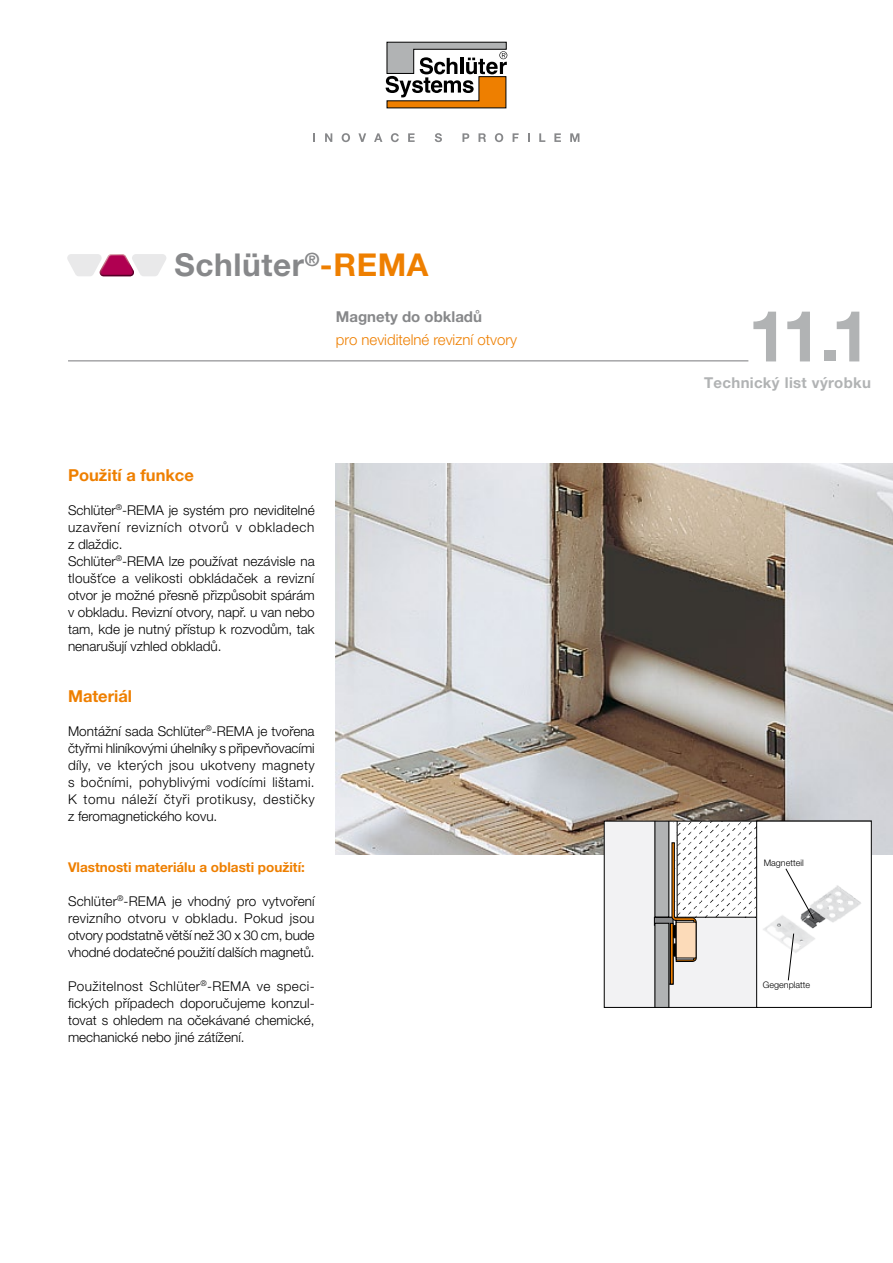
<style>
.page{position:relative;width:893px;height:1263px;background:#fff}
.page>*{position:absolute;margin:0;border:0;box-sizing:border-box;transform-origin:0 0}
.t1{font:700 71.25px "Helvetica Neue LT Pro";color:#b1b3b4}
.t2{font:700 31.5px "Helvetica Neue LT Pro";letter-spacing:.02em;color:#87888a}
.t3{font:700 16.5px "Helvetica Neue LT Pro";color:#ee7f00}
.t4{font:300 15px "Helvetica Neue LT Pro";color:#ee7f00}
.t5{font:700 15px "Helvetica Neue LT Pro";letter-spacing:.02em;color:#b1b3b4}
.t6{font:700 15px "Helvetica Neue LT Pro";color:#87888a}
.t7{font:300 13.5px/17px "Helvetica Neue LT Pro";color:#000;text-align:justify}
.t8{font:700 13.5px "Helvetica Neue LT Pro";color:#ee7f00}
.t9{font:300 9px "Helvetica Neue LT Pro";color:#000}
.s1{color:#ee7f00}
</style>
<div class="page">
<img style="left:336px;top:463px;width:557px;height:392px">
<div style="left:757px;top:821px;width:114px;height:186px;background:#fff"></div>
<img style="left:814px;top:885px;width:47px;height:55px">
<div style="left:756px;top:821px;width:116px;height:187px;border:1px solid #000"></div>
<svg style="left:604px;top:821px;width:210px;height:186px"></svg>
<svg style="left:386px;top:42px;width:121px;height:66px"></svg>
<svg style="left:313px;top:133px;width:2px;height:9px"></svg>
<svg style="left:325px;top:133px;width:7px;height:9px"></svg>
<svg style="left:342px;top:133px;width:8px;height:9px"></svg>
<svg style="left:358px;top:133px;width:8px;height:9px"></svg>
<svg style="left:374px;top:133px;width:8px;height:9px"></svg>
<svg style="left:391px;top:133px;width:8px;height:9px"></svg>
<svg style="left:408px;top:133px;width:7px;height:9px"></svg>
<svg style="left:435px;top:133px;width:7px;height:9px"></svg>
<svg style="left:462px;top:133px;width:7px;height:9px"></svg>
<svg style="left:478px;top:133px;width:8px;height:9px"></svg>
<svg style="left:495px;top:133px;width:8px;height:9px"></svg>
<svg style="left:513px;top:133px;width:6px;height:9px"></svg>
<svg style="left:528px;top:133px;width:2px;height:9px"></svg>
<svg style="left:539px;top:133px;width:6px;height:9px"></svg>
<svg style="left:554px;top:133px;width:7px;height:9px"></svg>
<svg style="left:570px;top:133px;width:9px;height:9px"></svg>
<hr style="left:68px;top:360px;width:680px;height:1px;background:#87888a">
<svg style="left:67px;top:254px;width:99px;height:22px"></svg>
<h2 class="t2" style="left:174px;top:246px;width:256px">Schlüter<sup>®</sup><span class="s1">-REMA</span></h2>
<p class="t6" style="left:336px;top:307px;width:148px">Magnety do obkladů</p>
<p class="t4" style="left:336px;top:330px;width:183px">pro neviditelné revizní otvory</p>
<p class="t3" style="left:68px;top:464px;width:127px">Použití a funkce</p>
<p class="t7" style="left:68px;top:501px;width:248px;text-align:left">Schlüter<sup>®</sup>-REMA je systém pro neviditelné uzavření revizních otvorů v obkladech z dlaždic.<br>Schlüter<sup>®</sup>-REMA lze používat nezávisle na tloušťce a velikosti obkládaček a revizní otvor je možné přesně přizpůsobit spárám v obkladu. Revizní otvory, např. u van nebo tam, kde je nutný přístup k rozvodům, tak nenarušují vzhled obkladů.</p>
<p class="t3" style="left:68px;top:685px;width:66px">Materiál</p>
<p class="t7" style="left:68px;top:722px;width:248px">Montážní sada Schlüter<sup>®</sup>-REMA je tvořena čtyřmi hliníkovými úhelníky s připevňovacími díly, ve kterých jsou ukotveny magnety s bočními, pohyblivými vodícími lištami.<br>K tomu náleží čtyři protikusy, destičky z feromagnetického kovu.</p>
<p class="t8" style="left:68px;top:859px;width:238px">Vlastnosti materiálu a oblasti použití:</p>
<p class="t7" style="left:68px;top:892px;width:248px">Schlüter<sup>®</sup>-REMA je vhodný pro vytvoření revizního otvoru v obkladu. Pokud jsou otvory podstatně větší než 30 x 30 cm, bude vhodné dodatečné použití dalších magnetů.</p>
<p class="t7" style="left:68px;top:977px;width:248px">Použitelnost Schlüter<sup>®</sup>-REMA ve speci&shy;fických případech doporučujeme konzul&shy;tovat s ohledem na očekávané chemické, mechanické nebo jiné zátížení.</p>
<h1 class="t1" style="left:748px;top:292px;width:124px">11.1</h1>
<p class="t5" style="left:704px;top:373px;width:168px">Technický list výrobku</p>
<p class="t9" style="left:764px;top:857px;width:42px">Magnetteil</p>
<p class="t9" style="left:763px;top:979px;width:49px">Gegenplatte</p>
</div>
